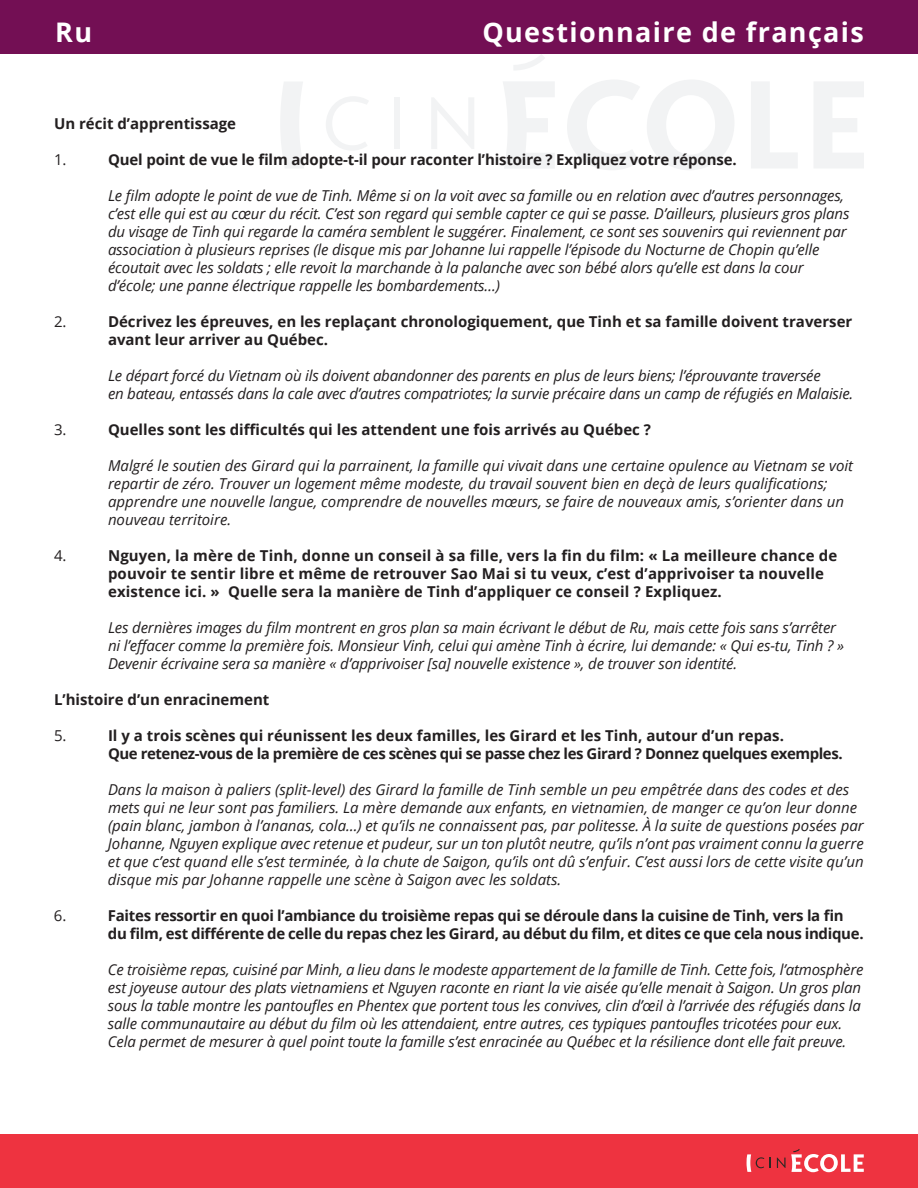
<style>
.page{position:relative;width:918px;height:1188px;background:#fff}
.page>*{position:absolute;margin:0;border:0;box-sizing:border-box;transform-origin:0 0}
.t1{font:700 27px "Open Sans";letter-spacing:.05em;color:#fff}
.t2{font:italic 15px/18px "Open Sans";letter-spacing:-.01em;color:#231f20}
.t3{font:700 15px/18px "Open Sans";color:#231f20}
.t4{font:700 15px/18px "Open Sans";letter-spacing:-.02em;color:#231f20}
.t5{font:700 15px/18px "Open Sans";letter-spacing:-.03em;color:#231f20}
.t6{font:15px "Open Sans";color:#231f20}
</style>
<div class="page">
<div style="left:0;top:1134px;width:918px;height:54px;background:#ee3340"></div>
<svg style="left:777px;top:1149px;width:87px;height:23px"></svg>
<svg style="left:747px;top:1154px;width:24px;height:18px"></svg>
<div style="left:0;top:0;width:918px;height:54px;background:#730f54"></div>
<div style="left:394px;top:97px;width:6px;height:52px;background:#f2f3f4"></div>
<svg style="left:280px;top:82px;width:24px;height:86px"></svg>
<svg style="left:431px;top:98px;width:43px;height:51px"></svg>
<svg style="left:567px;top:80px;width:73px;height:90px"></svg>
<svg style="left:647px;top:80px;width:87px;height:90px"></svg>
<svg style="left:751px;top:82px;width:47px;height:86px"></svg>
<svg style="left:503px;top:82px;width:52px;height:86px"></svg>
<svg style="left:514px;top:55px;width:31px;height:15px"></svg>
<svg style="left:814px;top:82px;width:50px;height:86px"></svg>
<svg style="left:326px;top:96px;width:42px;height:54px"></svg>
<h1 class="t1" style="left:55px;top:13px;width:38px">Ru</h1>
<h1 class="t1" style="left:482px;top:13px;width:383px">Questionnaire de français</h1>
<p class="t3" style="left:54px;top:114px;width:184px">Un récit d’apprentissage</p>
<p class="t6" style="left:54px;top:149px;width:14px">1.</p>
<p class="t3" style="left:108px;top:150px;width:630px">Quel point de vue le film adopte-t-il pour raconter l’histoire ? Expliquez votre réponse.</p>
<p class="t2" style="left:108px;top:186px;width:743px">Le film adopte le point de vue de Tinh. Même si on la voit avec sa famille ou en relation avec d’autres personnages, c’est elle qui est au cœur du récit. C’est son regard qui semble capter ce qui se passe. D’ailleurs, plusieurs gros plans du visage de Tinh qui regarde la caméra semblent le suggérer. Finalement, ce sont ses souvenirs qui reviennent par association à plusieurs reprises (le disque mis par Johanne lui rappelle l’épisode du Nocturne de Chopin qu’elle écoutait avec les soldats ; elle revoit la marchande à la palanche avec son bébé alors qu’elle est dans la cour d’école; une panne électrique rappelle les bombardements…)</p>
<p class="t6" style="left:54px;top:311px;width:14px">2.</p>
<p class="t3" style="left:108px;top:312px;width:746px">Décrivez les épreuves, en les replaçant chronologiquement, que Tinh et sa famille doivent traverser avant leur arriver au Québec.</p>
<p class="t2" style="left:108px;top:366px;width:747px">Le départ forcé du Vietnam où ils doivent abandonner des parents en plus de leurs biens; l’éprouvante traversée<br>en bateau, entassés dans la cale avec d’autres compatriotes; la survie précaire dans un camp de réfugiés en Malaisie.</p>
<p class="t6" style="left:54px;top:419px;width:14px">3.</p>
<p class="t3" style="left:108px;top:420px;width:545px">Quelles sont les difficultés qui les attendent une fois arrivés au Québec ?</p>
<p class="t2" style="left:108px;top:456px;width:747px">Malgré le soutien des Girard qui la parrainent, la famille qui vivait dans une certaine opulence au Vietnam se voit repartir de zéro. Trouver un logement même modeste, du travail souvent bien en deçà de leurs qualifications; apprendre une nouvelle langue, comprendre de nouvelles mœurs, se faire de nouveaux amis, s’orienter dans un nouveau territoire.</p>
<p class="t6" style="left:54px;top:545px;width:14px">4.</p>
<p class="t3" style="left:108px;top:546px;width:731px">Nguyen, la mère de Tinh, donne un conseil à sa fille, vers la fin du film: « La meilleure chance de pouvoir te sentir libre et même de retrouver Sao Mai si tu veux, c’est d’apprivoiser ta nouvelle existence ici. » Quelle sera la manière de Tinh d’appliquer ce conseil ? Expliquez.</p>
<p class="t2" style="left:108px;top:618px;width:738px">Les dernières images du film montrent en gros plan sa main écrivant le début de Ru, mais cette fois sans s’arrêter ni l’effacer comme la première fois. Monsieur Vinh, celui qui amène Tinh à écrire, lui demande: « Qui es-tu, Tinh ? »<br>Devenir écrivaine sera sa manière « d’apprivoiser [sa] nouvelle existence », de trouver son identité.</p>
<p class="t3" style="left:54px;top:690px;width:217px">L’histoire d’un enracinement</p>
<p class="t6" style="left:54px;top:725px;width:14px">5.</p>
<p class="t5" style="left:108px;top:726px;width:736px">Il y a trois scènes qui réunissent les deux familles, les Girard et les Tinh, autour d’un repas.<br>Que retenez-vous de la première de ces scènes qui se passe chez les Girard ? Donnez quelques exemples.</p>
<p class="t2" style="left:108px;top:780px;width:757px">Dans la maison à paliers (split-level) des Girard la famille de Tinh semble un peu empêtrée dans des codes et des mets qui ne leur sont pas familiers. La mère demande aux enfants, en vietnamien, de manger ce qu’on leur donne (pain blanc, jambon à l’ananas, cola…) et qu’ils ne connaissent pas, par politesse. À la suite de questions posées par Johanne, Nguyen explique avec retenue et pudeur, sur un ton plutôt neutre, qu’ils n’ont pas vraiment connu la guerre et que c’est quand elle s’est terminée, à la chute de Saigon, qu’ils ont dû s’enfuir. C’est aussi lors de cette visite qu’un disque mis par Johanne rappelle une scène à Saigon avec les soldats.</p>
<p class="t6" style="left:54px;top:905px;width:14px">6.</p>
<p class="t4" style="left:108px;top:906px;width:757px">Faites ressortir en quoi l’ambiance du troisième repas qui se déroule dans la cuisine de Tinh, vers la fin du film, est différente de celle du repas chez les Girard, au début du film, et dites ce que cela nous indique.</p>
<p class="t2" style="left:108px;top:960px;width:757px">Ce troisième repas, cuisiné par Minh, a lieu dans le modeste appartement de la famille de Tinh. Cette fois, l’atmosphère est joyeuse autour des plats vietnamiens et Nguyen raconte en riant la vie aisée qu’elle menait à Saigon. Un gros plan sous la table montre les pantoufles en Phentex que portent tous les convives, clin d’œil à l’arrivée des réfugiés dans la salle communautaire au début du film où les attendaient, entre autres, ces typiques pantoufles tricotées pour eux.<br>Cela permet de mesurer à quel point toute la famille s’est enracinée au Québec et la résilience dont elle fait preuve.</p>
</div>
